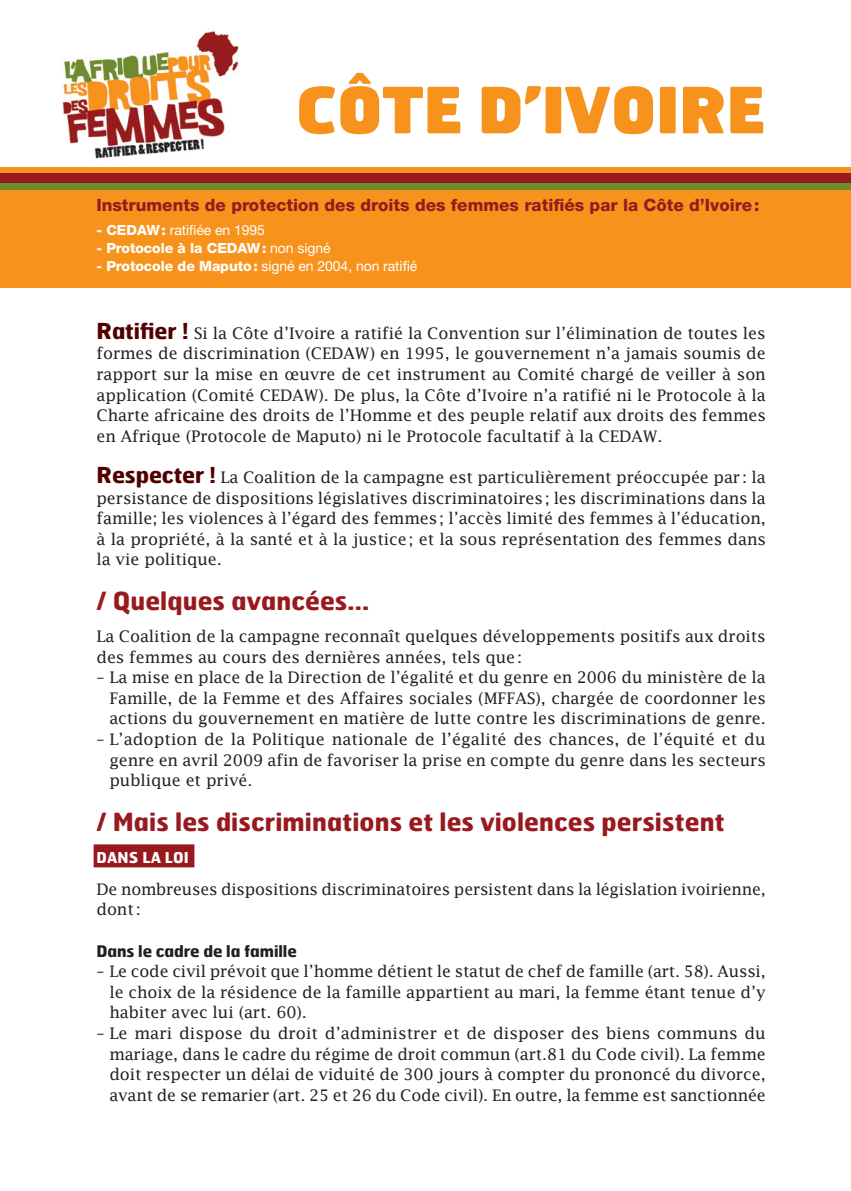
<style>
.page{position:relative;width:851px;height:1191px;background:#fff}
.page>*{position:absolute;margin:0;border:0;box-sizing:border-box;transform-origin:0 0}
.t1{font:900 63.6px "Hermes";letter-spacing:-.01em;color:#f7931d}
.Inter_brun{font:700 25px "Hermes";letter-spacing:.005em;color:#981a1e}
.body{font:800 17px "Helvetica Neue LT Std";color:#981a1e}
.body-2{font:16px/20.6px "Lucida Fax";letter-spacing:-.005em;color:#231f20;text-align:justify}
.body-3{font:700 16px "Hermes";color:#231f20}
.Dans_la_Pratiq_Loi_e{font:700 15px "Hermes";letter-spacing:.01em;color:#fff}
.body-4{font:14px "Helvetica Neue LT Std";letter-spacing:-.005em;color:#fff}
.body-5{font:800 14px "Helvetica Neue LT Std";letter-spacing:-.005em;color:#fff}
.s1{font-weight:800}
.s2{font-weight:400}
.s3{font-family:"Hermes";font-weight:700;font-size:22px;color:#510000}
</style>
<div class="page">
<img style="left:62px;top:31px;width:177px;height:128px">
<div style="left:0;top:178px;width:850px;height:110px;background:#f7931d"></div>
<svg style="left:0;top:167px;width:850px;height:7px;background:#e9811d"></svg>
<div style="left:0;top:174px;width:850px;height:13px;background:#981a1e"></div>
<div style="left:0;top:183px;width:850px;height:7px;background:#6f8b2f"></div>
<div style="left:94px;top:844px;width:100px;height:23px;background:#981a1e"></div>
<p class="t1" style="left:295px;top:68px;width:471px">CÔTE D’IVOIRE</p>
<p class="body" style="left:96px;top:195px;width:664px">Instruments de protection des droits des femmes ratifiés par la Côte d’Ivoire:</p>
<p class="body-4" style="left:96px;top:222px;width:170px"><span class="s1">- CEDAW:</span> ratifiée en 1995</p>
<p class="body-5" style="left:96px;top:240px;width:236px">- Protocole à la CEDAW: <span class="s2">non signé</span></p>
<p class="body-4" style="left:96px;top:258px;width:322px"><span class="s1">- Protocole de Maputo:</span> signé en 2004, non ratifié</p>
<p class="body-2" style="left:96px;top:322px;width:670px"><span class="s3">Ratifier !</span> Si la Côte d’Ivoire a ratifié la Convention sur l’élimination de toutes les formes de discrimination (CEDAW) en 1995, le gouvernement n’a jamais soumis de rapport sur la mise en œuvre de cet instrument au Comité chargé de veiller à son application (Comité CEDAW). De plus, la Côte d’Ivoire n’a ratifié ni le Protocole à la Charte africaine des droits de l’Homme et des peuple relatif aux droits des femmes en Afrique (Protocole de Maputo) ni le Protocole facultatif à la CEDAW.</p>
<p class="body-2" style="left:96px;top:467px;width:671px"><span class="s3">Respecter !</span> La Coalition de la campagne est particulièrement préoccupée par : la persistance de dispositions législatives discriminatoires; les discriminations dans la famille; les violences à l’égard des femmes; l’accès limité des femmes à l’éducation, à la propriété, à la santé et à la justice; et la sous représentation des femmes dans la vie politique.</p>
<p class="Inter_brun" style="left:96px;top:584px;width:274px">/ Quelques avancées...</p>
<p class="body-2" style="left:96px;top:626px;width:670px">La Coalition de la campagne reconnaît quelques développements positifs aux droits des femmes au cours des dernières années, tels que:</p>
<p class="body-2" style="left:109px;top:667px;width:658px;text-indent:-13px">– La mise en place de la Direction de l’égalité et du genre en 2006 du ministère de la Famille, de la Femme et des Affaires sociales (MFFAS), chargée de coordonner les actions du gouvernement en matière de lutte contre les discriminations de genre.</p>
<p class="body-2" style="left:109px;top:729px;width:658px;text-indent:-13px">– L’adoption de la Politique nationale de l’égalité des chances, de l’équité et du genre en avril 2009 afin de favoriser la prise en compte du genre dans les secteurs publique et privé.</p>
<p class="Inter_brun" style="left:96px;top:805px;width:629px">/ Mais les discriminations et les violences persistent</p>
<p class="Dans_la_Pratiq_Loi_e" style="left:96px;top:847px;width:92px">Dans la Loi</p>
<p class="body-2" style="left:96px;top:878px;width:670px">De nombreuses dispositions discriminatoires persistent dans la législation ivoirienne, dont :</p>
<p class="body-3" style="left:96px;top:940px;width:202px">Dans le cadre de la famille</p>
<p class="body-2" style="left:109px;top:961px;width:657px;text-indent:-13px">– Le code civil prévoit que l’homme détient le statut de chef de famille (art. 58). Aussi, le choix de la résidence de la famille appartient au mari, la femme étant tenue d’y habiter avec lui (art. 60).</p>
<p class="body-2" style="left:109px;top:1022px;width:658px;text-indent:-13px">– Le mari dispose du droit d’administrer et de disposer des biens communs du mariage, dans le cadre du régime de droit commun (art.81 du Code civil). La femme doit respecter un délai de viduité de 300 jours à compter du prononcé du divorce, avant de se remarier (art. 25 et 26 du Code civil). En outre, la femme est sanctionnée</p>
</div>
